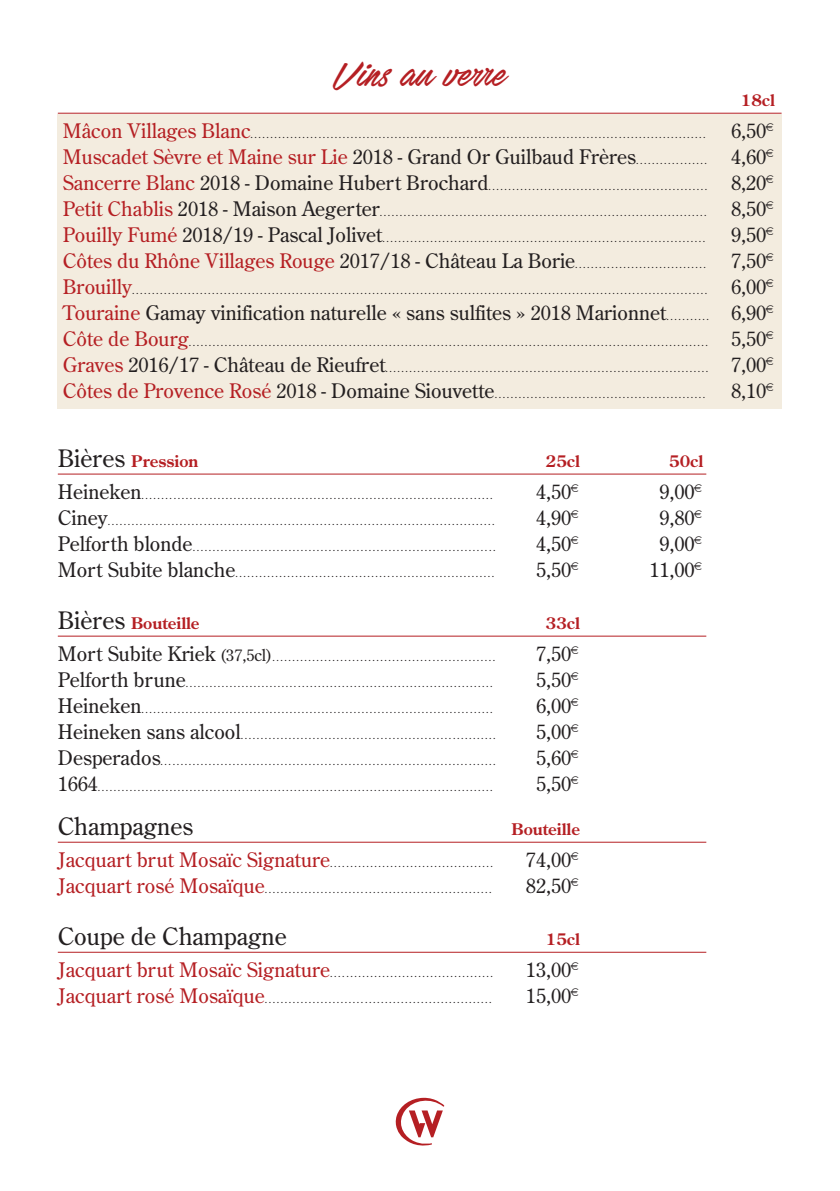
<style>
.page{position:relative;width:840px;height:1191px;background:#fff}
.page>*{position:absolute;margin:0;border:0;box-sizing:border-box;transform-origin:0 0}
.t1{font:40px "Stackyard PERSONALUSE";color:#b51f23}
.t2{font:24px "Century Old Style";color:#231f20}
.t3{font:20px "Century Old Style";color:#231f20}
.t4{font:20px "Century Old Style";color:#b51f23}
.t5{font:700 16px "Century Old Style";color:#b51f23}
.t6{font:10px "Century Old Style";color:#231f20}
.s1{font-size:20px;color:#b51f23}
.s2{color:#231f20}
.s3{font-size:10px;color:#231f20}
.s4{font-size:20px}
.s5{color:#b51f23}
.s6{font-size:10px}
.s7{font-weight:400;font-size:24px;color:#231f20}
.s8{font-size:16px}
</style>
<div class="page">
<div style="left:57px;top:114px;width:724px;height:294px;background:#f3ecdf"></div>
<hr style="left:58px;top:113px;width:723px;height:1px;background:#b51f23">
<hr style="left:58px;top:474px;width:648px;height:1px;background:#b51f23">
<hr style="left:58px;top:636px;width:648px;height:1px;background:#b51f23">
<hr style="left:58px;top:842px;width:648px;height:1px;background:#b51f23">
<hr style="left:58px;top:952px;width:648px;height:1px;background:#b51f23">
<svg style="left:395px;top:1097px;width:49px;height:48px"></svg>
<p class="t1" style="left:332px;top:62px;width:176px">Vins au verre</p>
<p class="t5" style="left:740px;top:94px;width:36px">18cl</p>
<p class="t6" style="left:63px;top:130px;width:644px"><span class="s1">Mâcon Villages Blanc</span>..................................................................................................................</p>
<p class="t3" style="left:730px;top:123px;width:36px">6,50</p>
<p class="t4" style="left:63px;top:149px;width:645px">Muscadet Sèvre et Maine sur Lie <span class="s2">2018 - Grand Or Guilbaud Frères</span><span class="s3">..................</span></p>
<p class="t3" style="left:730px;top:149px;width:36px">4,60</p>
<p class="t6" style="left:63px;top:182px;width:645px"><span class="s1">Sancerre Blanc</span> <span class="s4">2018 - Domaine Hubert Brochard</span>.......................................................</p>
<p class="t3" style="left:730px;top:175px;width:36px">8,20</p>
<p class="t6" style="left:63px;top:208px;width:645px"><span class="s1">Petit Chablis</span> <span class="s4">2018 - Maison Aegerter</span>..................................................................................</p>
<p class="t3" style="left:730px;top:201px;width:36px">8,50</p>
<p class="t6" style="left:63px;top:234px;width:643px"><span class="s1">Pouilly Fumé</span> <span class="s4">2018/19 - Pascal Jolivet</span>.................................................................................</p>
<p class="t3" style="left:730px;top:227px;width:36px">9,50</p>
<p class="t6" style="left:63px;top:260px;width:644px"><span class="s1">Côtes du Rhône Villages Rouge</span> <span class="s4">2017/18 - Château La Borie</span>.................................</p>
<p class="t3" style="left:730px;top:253px;width:36px">7,50</p>
<p class="t6" style="left:63px;top:286px;width:645px"><span class="s1">Brouilly</span>................................................................................................................................................</p>
<p class="t3" style="left:730px;top:279px;width:36px">6,00</p>
<p class="t3" style="left:63px;top:305px;width:704px"><span class="s5">Touraine</span> Gamay vinification naturelle « sans sulfites » 2018 Marionnet<span class="s6">...........</span> 6,90</p>
<p class="t6" style="left:63px;top:338px;width:646px"><span class="s1">Côte de Bourg</span>..................................................................................................................................</p>
<p class="t3" style="left:730px;top:331px;width:36px">5,50</p>
<p class="t6" style="left:63px;top:364px;width:646px"><span class="s1">Graves</span> <span class="s4">2016/17 - Château de Rieufret</span>.................................................................................</p>
<p class="t3" style="left:730px;top:357px;width:36px">7,00</p>
<p class="t6" style="left:63px;top:390px;width:643px"><span class="s1">Côtes de Provence Rosé</span> <span class="s4">2018 - Domaine Siouvette</span>.....................................................</p>
<p class="t3" style="left:730px;top:383px;width:36px">8,10</p>
<p class="t5" style="left:58px;top:455px;width:142px"><span class="s7">Bières</span> Pression</p>
<p class="t5" style="left:545px;top:455px;width:36px">25cl</p>
<p class="t5" style="left:668px;top:455px;width:36px">50cl</p>
<p class="t6" style="left:58px;top:491px;width:436px"><span class="s4">Heineken</span>........................................................................................</p>
<p class="t3" style="left:535px;top:483px;width:36px">4,50</p>
<p class="t3" style="left:659px;top:483px;width:36px">9,00</p>
<p class="t6" style="left:58px;top:517px;width:438px"><span class="s4">Ciney</span>.................................................................................................</p>
<p class="t3" style="left:535px;top:509px;width:36px">4,90</p>
<p class="t3" style="left:659px;top:509px;width:36px">9,80</p>
<p class="t6" style="left:58px;top:543px;width:439px"><span class="s4">Pelforth blonde</span>............................................................................</p>
<p class="t3" style="left:535px;top:535px;width:36px">4,50</p>
<p class="t3" style="left:659px;top:535px;width:36px">9,00</p>
<p class="t6" style="left:58px;top:569px;width:437px"><span class="s4">Mort Subite blanche</span>.................................................................</p>
<p class="t3" style="left:535px;top:561px;width:36px">5,50</p>
<p class="t3" style="left:649px;top:561px;width:46px">11,00</p>
<p class="t5" style="left:58px;top:617px;width:143px"><span class="s7">Bières</span> Bouteille</p>
<p class="t5" style="left:545px;top:617px;width:36px">33cl</p>
<p class="t6" style="left:58px;top:653px;width:438px"><span class="s4">Mort Subite Kriek</span> <span class="s8">(37,5cl)</span>........................................................</p>
<p class="t3" style="left:535px;top:645px;width:36px">7,50</p>
<p class="t6" style="left:58px;top:679px;width:436px"><span class="s4">Pelforth brune</span>.............................................................................</p>
<p class="t3" style="left:535px;top:671px;width:36px">5,50</p>
<p class="t6" style="left:58px;top:705px;width:436px"><span class="s4">Heineken</span>........................................................................................</p>
<p class="t3" style="left:535px;top:697px;width:36px">6,00</p>
<p class="t6" style="left:58px;top:731px;width:439px"><span class="s4">Heineken sans alcool</span>................................................................</p>
<p class="t3" style="left:535px;top:723px;width:36px">5,00</p>
<p class="t6" style="left:58px;top:757px;width:439px"><span class="s4">Desperados</span>....................................................................................</p>
<p class="t3" style="left:535px;top:749px;width:36px">5,60</p>
<p class="t6" style="left:58px;top:783px;width:436px"><span class="s4">1664</span>...................................................................................................</p>
<p class="t3" style="left:535px;top:775px;width:36px">5,50</p>
<p class="t2" style="left:58px;top:816px;width:137px">Champagnes</p>
<p class="t5" style="left:511px;top:823px;width:70px">Bouteille</p>
<p class="t6" style="left:58px;top:859px;width:436px"><span class="s1">Jacquart brut Mosaïc Signature</span>.........................................</p>
<p class="t3" style="left:525px;top:851px;width:46px">74,00</p>
<p class="t6" style="left:58px;top:885px;width:435px"><span class="s1">Jacquart rosé Mosaïque</span>.........................................................</p>
<p class="t3" style="left:525px;top:877px;width:46px">82,50</p>
<p class="t2" style="left:58px;top:926px;width:230px">Coupe de Champagne</p>
<p class="t5" style="left:545px;top:933px;width:36px">15cl</p>
<p class="t6" style="left:58px;top:969px;width:436px"><span class="s1">Jacquart brut Mosaïc Signature</span>.........................................</p>
<p class="t3" style="left:525px;top:961px;width:46px">13,00</p>
<p class="t6" style="left:58px;top:995px;width:435px"><span class="s1">Jacquart rosé Mosaïque</span>.........................................................</p>
<p class="t3" style="left:525px;top:987px;width:46px">15,00</p>
</div>
